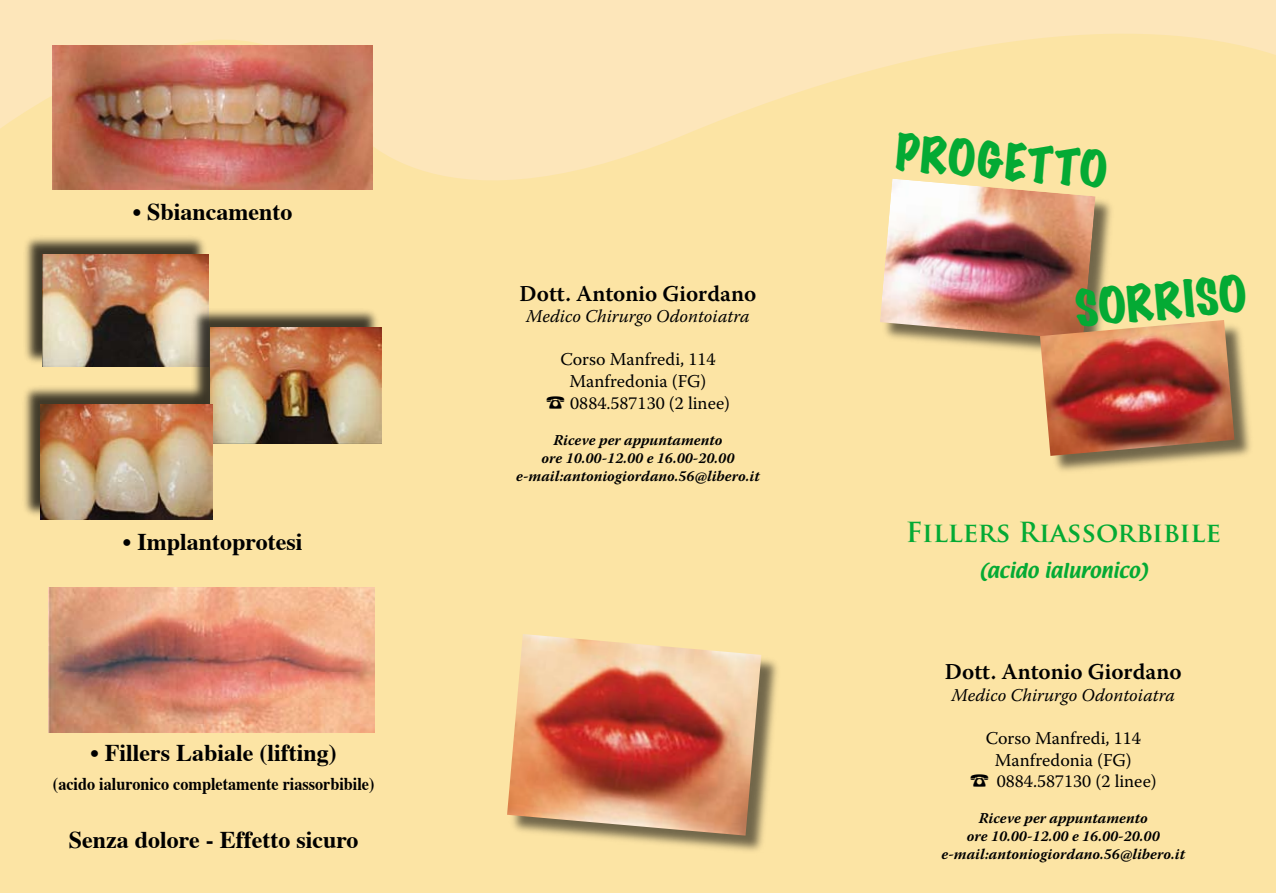
<style>
.page{position:relative;width:1276px;height:893px;background:#fff}
.page>*{position:absolute;margin:0;border:0;box-sizing:border-box;transform-origin:0 0}
.t1{font:expanded 45px "Marker Felt";color:#04aa34}
.t2{font:700 27px "Trajan Pro";color:#04aa34}
.t3{font:700 24px "Times";color:#000}
.t4{font:600 22.5px "Warnock Pro";color:#000}
.t5{font:18px/21.6px "Warnock Pro";color:#000;text-align:center}
.t6{font:italic 18px "Warnock Pro";color:#000}
.t7{font:700 18px "Times";color:#000;scale:.9 1}
.t8{font:18px "Textile";color:#04aa34}
.t9{font:italic 700 15px/18px "Warnock Pro";color:#000;text-align:center}
</style>
<div class="page">
<div style="left:0;top:244px;width:1276px;height:649px;background:#fce4a4"></div>
<img style="left:49px;top:587px;width:325px;height:146px">
<div style="left:508px;top:635px;width:273px;height:221px;background:#000;opacity:.55"></div>
<img style="left:507px;top:632px;width:254px;height:205px">
<div style="left:881px;top:180px;width:234px;height:180px;background:#000;opacity:.55"></div>
<img style="left:880px;top:244px;width:215px;height:96px">
<div style="left:1041px;top:321px;width:213px;height:155px;background:#000;opacity:.55"></div>
<img style="left:1040px;top:320px;width:194px;height:136px">
<svg style="left:0;top:0;width:1276px;height:244px;background:#fae2ac"></svg>
<img style="left:53px;top:46px;width:320px;height:143px">
<div style="left:23px;top:235px;width:185px;height:131px;background:#000;opacity:.75"></div>
<img style="left:42px;top:254px;width:167px;height:112px">
<div style="left:191px;top:308px;width:190px;height:134px;background:#000;opacity:.75"></div>
<img style="left:210px;top:327px;width:172px;height:117px">
<div style="left:21px;top:385px;width:190px;height:134px;background:#000;opacity:.75"></div>
<img style="left:41px;top:404px;width:172px;height:116px">
<h3 class="t3" style="left:133px;top:189px;width:161px">• Sbiancamento</h3>
<h3 class="t3" style="left:123px;top:519px;width:181px">• Implantoprotesi</h3>
<h3 class="t3" style="left:90px;top:730px;width:248px">• Fillers Labiale (lifting)</h3>
<p class="t7" style="left:53px;top:767px;width:359px">(acido ialuronico completamente riassorbibile)</p>
<h3 class="t3" style="left:69px;top:816px;width:291px">Senza dolore - Effetto sicuro</h3>
<h3 class="t4" style="left:519px;top:280px;width:238px">Dott. Antonio Giordano</h3>
<p class="t6" style="left:526px;top:305px;width:225px">Medico Chirurgo Odontoiatra</p>
<p class="t5" style="left:546px;top:348px;width:186px">Corso Manfredi, 114<br>Manfredonia (FG)<br>☎ 0884.587130 (2 linee)</p>
<p class="t9" style="left:516px;top:430px;width:245px">Riceve per appuntamento<br>ore 10.00-12.00 e 16.00-20.00 e-mail:antoniogiordano.56@libero.it</p>
<h1 class="t1" style="left:898px;top:129px;width:214px;rotate:5deg">PROGETTO</h1>
<h1 class="t1" style="left:1073px;top:285px;width:174px;rotate:-5deg">SORRISO</h1>
<h2 class="t2" style="left:905px;top:515px;width:317px">Fillers Riassorbibile</h2>
<p class="t8" style="left:979px;top:558px;width:169px">(acido ialuronico)</p>
<h3 class="t4" style="left:945px;top:658px;width:238px">Dott. Antonio Giordano</h3>
<p class="t6" style="left:951px;top:684px;width:225px">Medico Chirurgo Odontoiatra</p>
<p class="t5" style="left:970px;top:727px;width:188px">Corso Manfredi, 114<br>Manfredonia (FG)<br>☎ 0884.587130 (2 linee)</p>
<p class="t9" style="left:941px;top:809px;width:245px">Riceve per appuntamento<br>ore 10.00-12.00 e 16.00-20.00 e-mail:antoniogiordano.56@libero.it</p>
</div>
